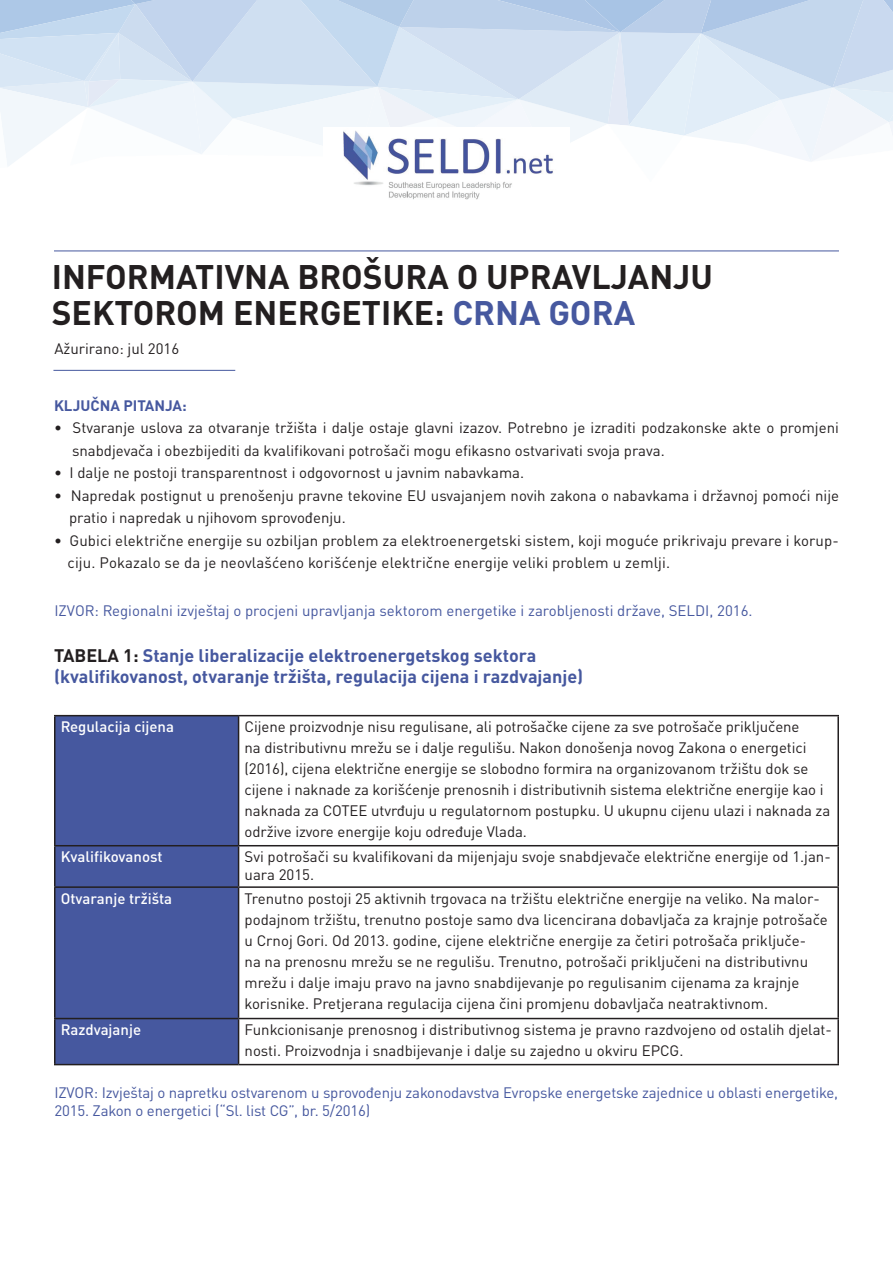
<style>
.page{position:relative;width:893px;height:1263px;background:#fff}
.page>*{position:absolute;margin:0;border:0;box-sizing:border-box;transform-origin:0 0}
.t1{font:700 33.6px/36.3px "DIN Pro";color:#231f20}
.t2{font:700 18px/21.6px "DIN Pro";color:#46589f}
.t3{font:15px/21px "DIN Pro";color:#231f20}
.t4{font:15px/18px "DIN Pro";letter-spacing:-.01em;color:#46589f}
.t5{font:500 15px "DIN Pro";color:#fff}
.t6{font:700 15px "DIN Pro";color:#46589f}
.s1{color:#46589f}
.s2{color:#231f20}
</style>
<div class="page">
<div style="left:55px;top:716px;width:184px;height:130px;background:#46589f"></div>
<div style="left:56px;top:846px;width:182px;height:218px;background:#46589f"></div>
<hr style="left:54px;top:715px;width:185px;height:1px;background:#231f20">
<hr style="left:54px;top:716px;width:2px;height:129px;background:#231f20">
<hr style="left:239px;top:715px;width:600px;height:1px;background:#231f20">
<hr style="left:238px;top:716px;width:1px;height:129px;background:#231f20">
<hr style="left:837px;top:716px;width:2px;height:129px;background:#231f20">
<hr style="left:54px;top:845px;width:185px;height:1px;background:#231f20">
<hr style="left:239px;top:845px;width:600px;height:1px;background:#231f20">
<hr style="left:837px;top:846px;width:2px;height:40px;background:#231f20">
<hr style="left:239px;top:886px;width:600px;height:2px;background:#231f20">
<hr style="left:837px;top:888px;width:2px;height:130px;background:#231f20">
<hr style="left:239px;top:1018px;width:600px;height:1px;background:#231f20">
<hr style="left:837px;top:1019px;width:2px;height:45px;background:#231f20">
<hr style="left:239px;top:1064px;width:600px;height:1px;background:#231f20">
<hr style="left:54px;top:846px;width:2px;height:40px;background:#231f20">
<hr style="left:238px;top:846px;width:1px;height:40px;background:#231f20">
<hr style="left:54px;top:886px;width:185px;height:2px;background:#231f20">
<hr style="left:54px;top:888px;width:2px;height:130px;background:#231f20">
<hr style="left:238px;top:888px;width:1px;height:130px;background:#231f20">
<hr style="left:54px;top:1019px;width:2px;height:45px;background:#231f20">
<hr style="left:54px;top:1018px;width:185px;height:1px;background:#231f20">
<hr style="left:238px;top:1019px;width:1px;height:45px;background:#231f20">
<hr style="left:54px;top:1064px;width:185px;height:1px;background:#231f20">
<hr style="left:53px;top:370px;width:182px;height:1px;background:#46589f">
<hr style="left:54px;top:251px;width:785px;height:1px;background:#46589f">
<svg style="left:0;top:0;width:893px;height:166px"></svg>
<div style="left:323px;top:128px;width:247px;height:76px;background:#fff"></div>
<img style="left:343px;top:130px;width:210px;height:70px">
<h1 class="t1" style="left:52px;top:255px;width:663px">INFORMATIVNA BROŠURA O UPRAVLJANJU<br>SEKTOROM ENERGETIKE: <span class="s1">CRNA GORA</span></h1>
<p class="t3" style="left:54px;top:336px;width:126px">Ažurirano: jul 2016</p>
<p class="t6" style="left:54px;top:393px;width:134px">KLJUČNA PITANJA:</p>
<p class="t3" style="left:72px;top:415px;width:768px;line-height:22.5px;text-indent:-18px">• Stvaranje uslova za otvaranje tržišta i dalje ostaje glavni izazov. Potrebno je izraditi podzakonske akte o promjeni snabdjevača i obezbijediti da kvalifikovani potrošači mogu efikasno ostvarivati svoja prava.</p>
<p class="t3" style="left:54px;top:461px;width:472px">• I dalje ne postoji transparentnost i odgovornost u javnim nabavkama.</p>
<p class="t3" style="left:69px;top:483px;width:772px;line-height:22.5px;text-indent:-15px">• Napredak postignut u prenošenju pravne tekovine EU usvajanjem novih zakona o nabavkama i državnoj pomoći nije pratio i napredak u njihovom sprovođenju.</p>
<p class="t3" style="left:68px;top:528px;width:773px;line-height:22.5px;text-indent:-14px">• Gubici električne energije su ozbiljan problem za elektroenergetski sistem, koji moguće prikrivaju prevare i korup&shy;ciju. Pokazalo se da je neovlašćeno korišćenje električne energije veliki problem u zemlji.</p>
<p class="t4" style="left:54px;top:600px;width:700px">IZVOR: Regionalni izvještaj o procjeni upravljanja sektorom energetike i zarobljenosti države, SELDI, 2016.</p>
<p class="t2" style="left:54px;top:642px;width:531px"><span class="s2">TABELA 1:</span> Stanje liberalizacije elektroenergetskog sektora (kvalifikovanost, otvaranje tržišta, regulacija cijena i razdvajanje)</p>
<p class="t5" style="left:61px;top:715px;width:115px">Regulacija cijena</p>
<p class="t3" style="left:245px;top:715px;width:587px">Cijene proizvodnje nisu regulisane, ali potrošačke cijene za sve potrošače priključene<br>na distributivnu mrežu se i dalje regulišu. Nakon donošenja novog Zakona o energetici (2016), cijena električne energije se slobodno formira na organizovanom tržištu dok se cijene i naknade za korišćenje prenosnih i distributivnih sistema električne energije kao i naknada za COTEE utvrđuju u regulatornom postupku. U ukupnu cijenu ulazi i naknada za održive izvore energije koju određuje Vlada.</p>
<p class="t5" style="left:61px;top:845px;width:103px">Kvalifikovanost</p>
<p class="t3" style="left:245px;top:846px;width:588px;line-height:18px">Svi potrošači su kvalifikovani da mijenjaju svoje snabdjevače električne energije od 1.jan&shy;uara 2015.</p>
<p class="t5" style="left:61px;top:886px;width:113px">Otvaranje tržišta</p>
<p class="t3" style="left:245px;top:886px;width:585px">Trenutno postoji 25 aktivnih trgovaca na tržištu električne energije na veliko. Na malor&shy;podajnom tržištu, trenutno postoje samo dva licencirana dobavljača za krajnje potrošače u Crnoj Gori. Od 2013. godine, cijene električne energije za četiri potrošača priključe-<br>na na prenosnu mrežu se ne regulišu. Trenutno, potrošači priključeni na distributivnu mrežu i dalje imaju pravo na javno snabdijevanje po regulisanim cijenama za krajnje korisnike. Pretjerana regulacija cijena čini promjenu dobavljača neatraktivnom.</p>
<p class="t5" style="left:61px;top:1018px;width:82px">Razdvajanje</p>
<p class="t3" style="left:245px;top:1018px;width:589px">Funkcionisanje prenosnog i distributivnog sistema je pravno razdvojeno od ostalih djelat&shy;nosti. Proizvodnja i snadbijevanje i dalje su zajedno u okviru EPCG.</p>
<p class="t4" style="left:54px;top:1082px;width:785px">IZVOR: Izvještaj o napretku ostvarenom u sprovođenju zakonodavstva Evropske energetske zajednice u oblasti energetike,<br>2015. Zakon o energetici (“Sl. list CG”, br. 5/2016)</p>
</div>
